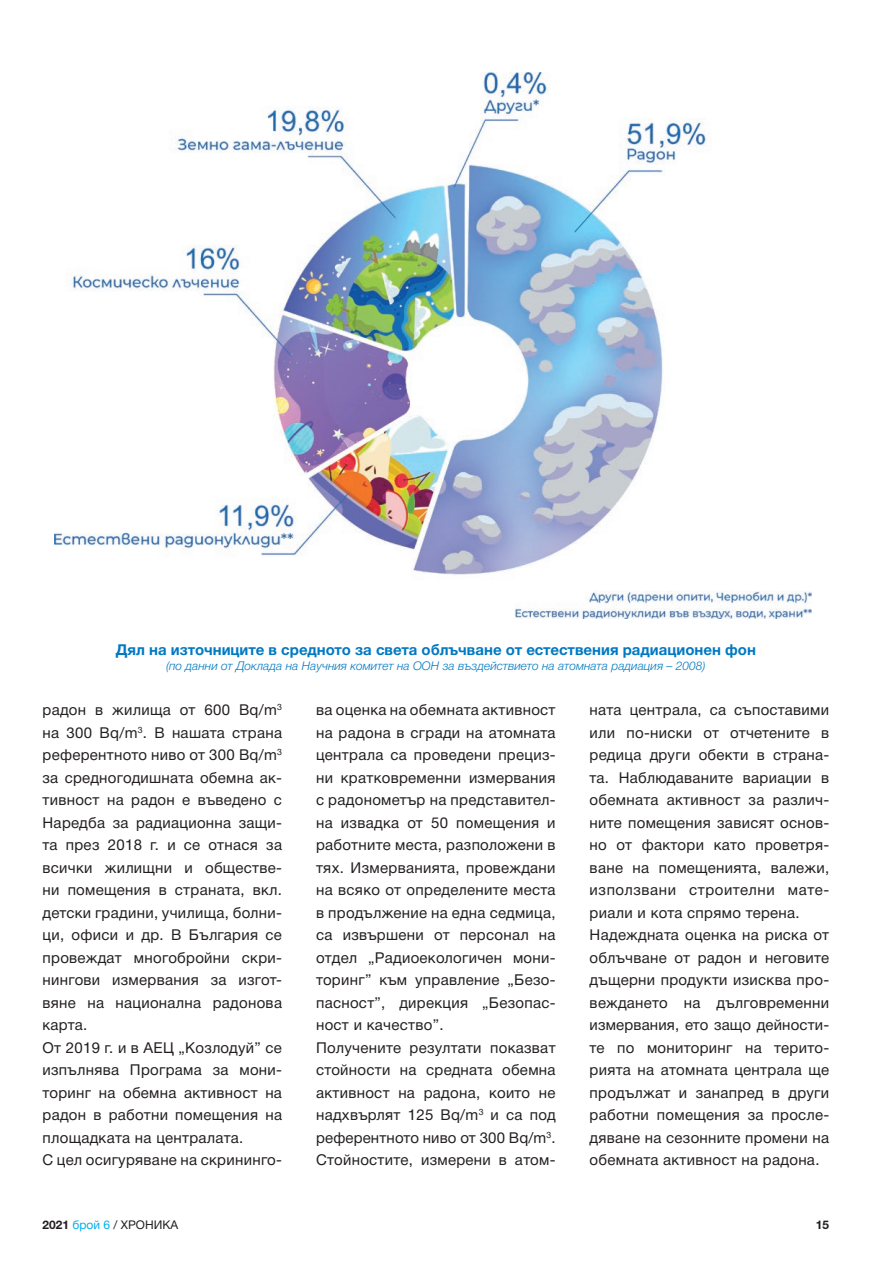
<style>
.page{position:relative;width:893px;height:1263px;background:#fff}
.page>*{position:absolute;margin:0;border:0;box-sizing:border-box;transform-origin:0 0}
.t1{font:15px/22.5px "Helvetica Neue Cyr";letter-spacing:.02em;color:#231f20}
.t2{font:700 15px "Helvetica Neue Cyr";color:#0079c2}
.t3{font:italic 300 12px "Helvetica Neue Cyr";color:#0079c2}
.t4{font:12px "Helvetica Neue Cyr";color:#231f20}
.t5{font:700 12px "Helvetica Neue Cyr";color:#231f20}
.s1{font-weight:700}
.s2{color:#00aeef}
</style>
<div class="page">
<img style="left:55px;top:72px;width:757px;height:547px">
<p class="t2" style="left:116px;top:642px;width:642px">Дял на източниците в средното за света облъчване от естествения радиационен фон</p>
<p class="t3" style="left:166px;top:659px;width:541px">(по данни от Доклада на Научния комитет на ООН за въздействието на атомната радиация – 2008)</p>
<p class="t1" style="left:43px;top:699px;width:241px">радон в жилища от 600 Bq/m<sup>3 </sup>на 300 Bq/m<sup>3</sup>. В нашата страна референтното ниво от 300 Bq/m<sup>3 </sup>за средногодишната обемна ак&shy;тивност на радон е въведено с<br>Наредба за радиационна защи&shy;та през 2018 г. и се отнася за всички жилищни и обществе&shy;ни помещения в страната, вкл. детски градини, училища, болни&shy;ци, офиси и др. В България се провеждат многобройни скри&shy;нингови измервания за изгот&shy;вяне на национална радонова карта.<br>От 2019 г. и в АЕЦ „Козлодуй” се изпълнява Програма за мони&shy;торинг на обемна активност на радон в работни помещения на площадката на централата.<br>С цел осигуряване на скрининго-</p>
<p class="t1" style="left:316px;top:699px;width:241px">ва оценка на обемната активност на радона в сгради на атомната централа са проведени прециз&shy;ни кратковременни измервания с радонометър на представител&shy;на извадка от 50 помещения и работните места, разположени в тях. Измерванията, провеждани на всяко от определените места в продължение на една седмица, са извършени от персонал на отдел „Радиоекологичен мони&shy;торинг” към управление „Безо&shy;пасност”, дирекция „Безопас&shy;ност и качество”.<br>Получените резултати показват стойности на средната обемна активност на радона, които не надхвърлят 125 Bq/m<sup>3</sup> и са под референтното ниво от 300 Bq/m<sup>3</sup>.<br>Стойностите, измерени в атом-</p>
<p class="t1" style="left:590px;top:699px;width:241px">ната централа, са съпоставими или по-ниски от отчетените в редица други обекти в страна&shy;та. Наблюдаваните вариации в обемната активност за различ&shy;ните помещения зависят основ&shy;но от фактори като проветря&shy;ване на помещенията, валежи, използвани строителни мате&shy;риали и кота спрямо терена.<br>Надеждната оценка на риска от облъчване от радон и неговите дъщерни продукти изисква про&shy;веждането на дълговременни измервания, ето защо дейности&shy;те по мониторинг на терито&shy;рията на атомната централа ще продължат и занапред в други работни помещения за просле&shy;дяване на сезонните промени на обемната активност на радона.</p>
<p class="t4" style="left:43px;top:1218px;width:137px"><span class="s1">2021</span> <span class="s2">брой 6</span> / ХРОНИКА</p>
<p class="t5" style="left:816px;top:1218px;width:15px">15</p>
</div>
